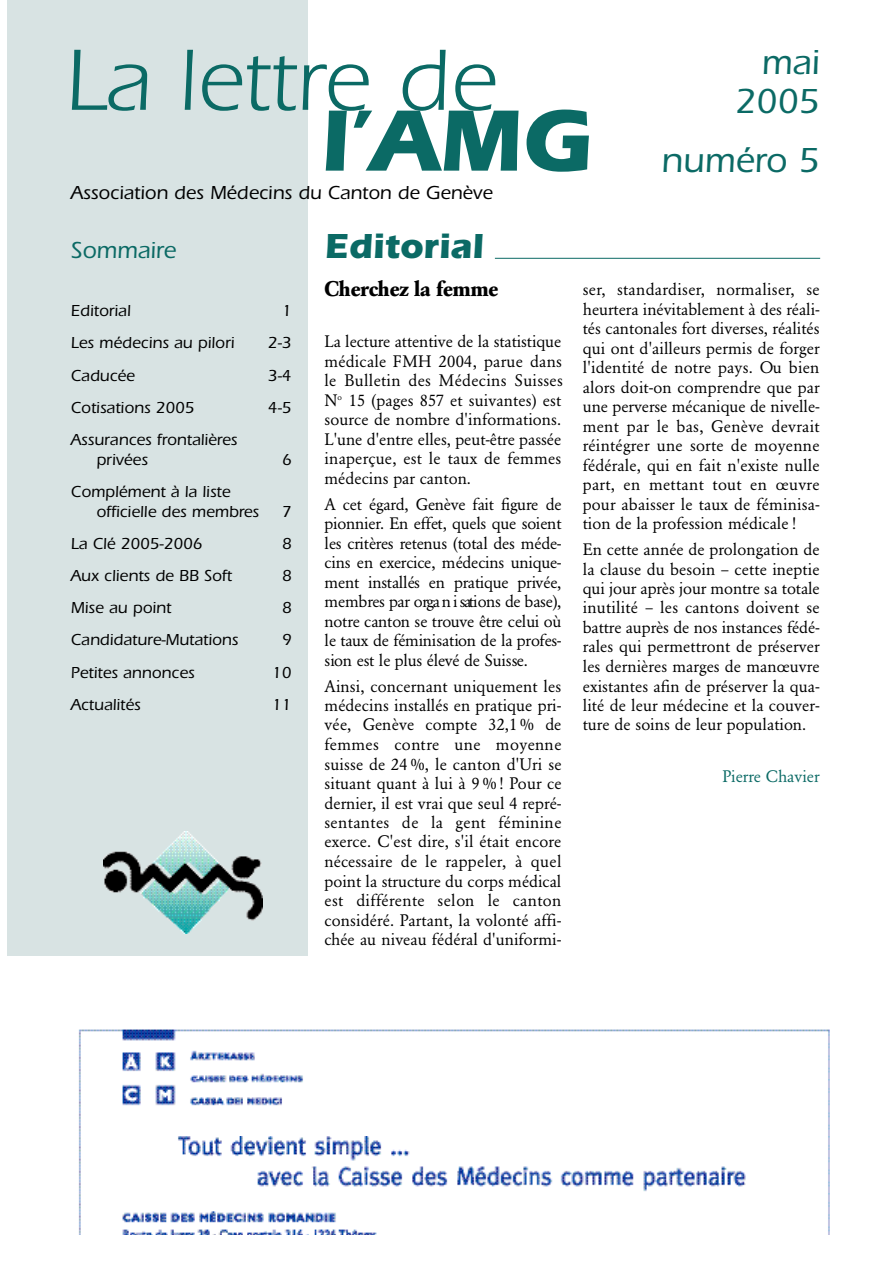
<style>
.page{position:relative;width:893px;height:1263px;background:#fff}
.page>*{position:absolute;margin:0;border:0;box-sizing:border-box;transform-origin:0 0}
.t1{font:90px "Itc Eras";color:#0b6a65}
.t2{font:700 90px "Itc Eras";color:#0b6a65}
.t3{font:500 36px/38.8px "Itc Eras";color:#0b6a65;text-align:right}
.t4{font:700 36px "Itc Eras";color:#0b6a65}
.t5{font:500 24px "Itc Eras";color:#0b6a65}
.t6{font:700 21px "Garamond BE";color:#000}
.t7{font:500 19.5px "Itc Eras";color:#000}
.t8{font:16.5px/19.5px "Garamond BE";color:#000;text-align:justify}
.t9{font:500 16.5px/19.5px "Itc Eras";color:#000}
.t10{font:16.5px "Garamond BE";color:#0b6a65}
</style>
<div class="page">
<img style="left:78px;top:1029px;width:752px;height:205px">
<div style="left:7px;top:0;width:301px;height:955px;background:#d8e3e3"></div>
<hr style="left:495px;top:258px;width:325px;height:1px;background:#0b6a65">
<img style="left:104px;top:832px;width:158px;height:102px">
<h1 class="t1" style="left:65px;top:50px;width:433px">La lettre de</h1>
<h1 class="t2" style="left:320px;top:111px;width:273px">l’AMG</h1>
<p class="t7" style="left:71px;top:186px;width:423px">Association des Médecins du Canton de Genève</p>
<h2 class="t3" style="left:735px;top:46px;width:86px">mai<br>2005</h2>
<h2 class="t3" style="left:661px;top:145px;width:160px">numéro 5</h2>
<h3 class="t5" style="left:71px;top:242px;width:107px">Sommaire</h3>
<p class="t9" style="left:71px;top:303px;width:61px">Editorial</p>
<p class="t9" style="left:282px;top:303px;width:11px">1</p>
<p class="t9" style="left:71px;top:335px;width:165px">Les médecins au pilori</p>
<p class="t9" style="left:268px;top:335px;width:25px">2-3</p>
<p class="t9" style="left:71px;top:368px;width:65px">Caducée</p>
<p class="t9" style="left:268px;top:368px;width:25px">3-4</p>
<p class="t9" style="left:71px;top:400px;width:125px">Cotisations 2005</p>
<p class="t9" style="left:268px;top:400px;width:25px">4-5</p>
<p class="t9" style="left:96px;top:432px;width:142px;text-indent:-26px">Assurances frontalières privées</p>
<p class="t9" style="left:282px;top:451px;width:11px">6</p>
<p class="t9" style="left:96px;top:483px;width:164px;text-indent:-26px">Complément à la liste officielle des membres</p>
<p class="t9" style="left:282px;top:503px;width:11px">7</p>
<p class="t9" style="left:71px;top:535px;width:133px">La Clé 2005-2006</p>
<p class="t9" style="left:282px;top:535px;width:11px">8</p>
<p class="t9" style="left:71px;top:568px;width:162px">Aux clients de BB Soft</p>
<p class="t9" style="left:282px;top:568px;width:11px">8</p>
<p class="t9" style="left:71px;top:600px;width:102px">Mise au point</p>
<p class="t9" style="left:282px;top:600px;width:11px">8</p>
<p class="t9" style="left:71px;top:632px;width:169px">Candidature-Mutations</p>
<p class="t9" style="left:282px;top:632px;width:11px">9</p>
<p class="t9" style="left:71px;top:665px;width:125px">Petites annonces</p>
<p class="t9" style="left:272px;top:665px;width:21px">10</p>
<p class="t9" style="left:71px;top:697px;width:71px">Actualités</p>
<p class="t9" style="left:272px;top:697px;width:21px">11</p>
<h2 class="t4" style="left:324px;top:234px;width:160px">Editorial</h2>
<p class="t6" style="left:324px;top:280px;width:175px">Cherchez la femme</p>
<p class="t8" style="left:324px;top:333px;width:240px">La lecture attentive de la statistique médicale FMH 2004, parue dans le Bulletin des Médecins Suisses N<sup>o</sup> 15 (pages 857 et suivantes) est source de nombre d'informations.<br>L'une d'entre elles, peut-être passée inaperçue, est le taux de femmes médecins par canton.</p>
<p class="t8" style="left:324px;top:496px;width:238px">A cet égard, Genève fait figure de p io n n ie r. En effet, quels que soient les critères retenus (total des méde&shy;cins en exercice, médecins unique&shy;ment installés en pratique privée, membres par orga n i sations de base), notre canton se trouve être celui où le taux de féminisation de la profes&shy;sion est le plus élevé de Suisse.</p>
<p class="t8" style="left:324px;top:677px;width:238px">Ainsi, concernant uniquement les médecins installés en pratique pri&shy;vée, Genève compte 32,1 % de femmes contre une moyenne suisse de 24 %, le canton d'Uri se situant quant à lui à 9 % ! Pour ce dernier, il est vrai que seul 4 repré&shy;sentantes de la gent féminine exerce. C'est dire, s'il était encore nécessaire de le rappeler, à quel point la structure du corps médical est différente selon le canton considéré. Partant, la volonté affi&shy;chée au niveau fédéral d'uniformi-</p>
<p class="t8" style="left:582px;top:281px;width:238px">se r, standardiser, normaliser, se heurtera inévitablement à des réali&shy;tés cantonales fort diverses, réalités qui ont d'ailleurs permis de forger l'identité de notre pays. Ou bien alors doit-on comprendre que par une perverse mécanique de nivelle&shy;ment par le bas, Genève devrait réintégrer une sorte de moyenne fédérale, qui en fait n'existe nulle part, en mettant tout en œuvre pour abaisser le taux de féminisa&shy;tion de la profession médicale !</p>
<p class="t8" style="left:582px;top:541px;width:238px">En cette année de prolongation de la clause du besoin – cette ineptie qui jour après jour montre sa totale inutilité – les cantons doivent se battre auprès de nos instances fédé&shy;rales qui permettront de préserver les dernières marges de manœuvre existantes afin de préserver la qua&shy;lité de leur médecine et la couver&shy;ture de soins de leur population.</p>
<p class="t10" style="left:722px;top:770px;width:98px">Pierre Chavier</p>
</div>
